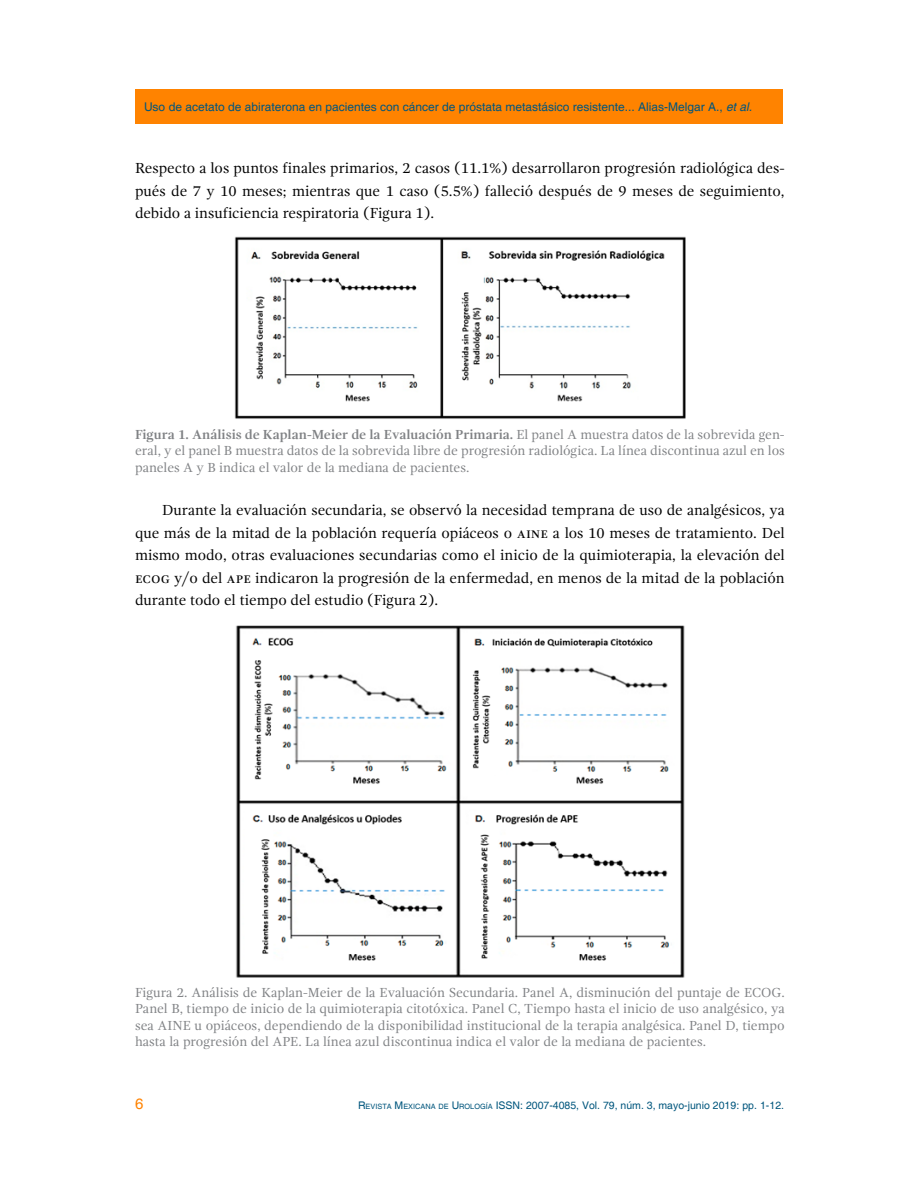
<style>
.page{position:relative;width:918px;height:1188px;background:#fff}
.page>*{position:absolute;margin:0;border:0;box-sizing:border-box;transform-origin:0 0}
.t1{font:15px/22.5px "Gandhi Serif";color:#000;text-align:justify}
.t2{font:15px "Helvetica";color:#ff8300}
.t3{font:13.5px/16.5px "Gandhi Serif";color:#808285;text-align:justify}
.t4{font:12px "Helvetica";color:#00567d}
.t5{font:10.5px "Helvetica";color:#00567d}
.s1{font-style:italic}
.s2{font-weight:700}
.s3{font-style:inherit}
.s4{font-size:7.35px}
</style>
<div class="page">
<div style="left:135px;top:89px;width:648px;height:34px;background:#ff8300"></div>
<img style="left:234px;top:236px;width:452px;height:183px">
<img style="left:236px;top:625px;width:449px;height:352px">
<p class="t4" style="left:144px;top:99px;width:610px">Uso de acetato de abiraterona en pacientes con cáncer de próstata metastásico resistente... Alias-Melgar A., <span class="s1">et al.</span></p>
<p class="t1" style="left:135px;top:157px;width:651px">Respecto a los puntos finales primarios, 2 casos (11.1%) desarrollaron progresión radiológica des&shy;pués de 7 y 10 meses; mientras que 1 caso (5.5%) falleció después de 9 meses de seguimiento, debido a insuficiencia respiratoria (Figura 1).</p>
<p class="t3" style="left:135px;top:426px;width:651px"><span class="s2">Figura 1. Análisis de Kaplan-Meier de la Evaluación Primaria.</span> El panel A muestra datos de la sobrevida gen&shy;eral, y el panel B muestra datos de la sobrevida libre de progresión radiológica. La línea discontinua azul en los paneles A y B indica el valor de la mediana de pacientes.</p>
<p class="t1" style="left:135px;top:499px;width:651px;text-indent:27px">Durante la evaluación secundaria, se observó la necesidad temprana de uso de analgésicos, ya que más de la mitad de la población requería opiáceos o aine a los 10 meses de tratamiento. Del mismo modo, otras evaluaciones secundarias como el inicio de la quimioterapia, la elevación del ecog y/o del ape indicaron la progresión de la enfermedad, en menos de la mitad de la población durante todo el tiempo del estudio (Figura 2).</p>
<p class="t3" style="left:135px;top:984px;width:651px">Figura 2. Análisis de Kaplan-Meier de la Evaluación Secundaria. Panel A, disminución del puntaje de ECOG.<br>Panel B, tiempo de inicio de la quimioterapia citotóxica. Panel C, Tiempo hasta el inicio de uso analgésico, ya sea AINE u opiáceos, dependiendo de la disponibilidad institucional de la terapia analgésica. Panel D, tiempo hasta la progresión del APE. La línea azul discontinua indica el valor de la mediana de pacientes.</p>
<p class="t2" style="left:135px;top:1095px;width:10px">6</p>
<p class="t5" style="left:358px;top:1099px;width:428px"><span class="s3">R</span><span class="s4">EVISTA</span> <span class="s3">M</span><span class="s4">EXICANA DE</span> <span class="s3">U</span><span class="s4">ROLOGÍA</span> ISSN: 2007-4085, Vol. 79, núm. 3, mayo-junio 2019: pp. 1-12.</p>
</div>
